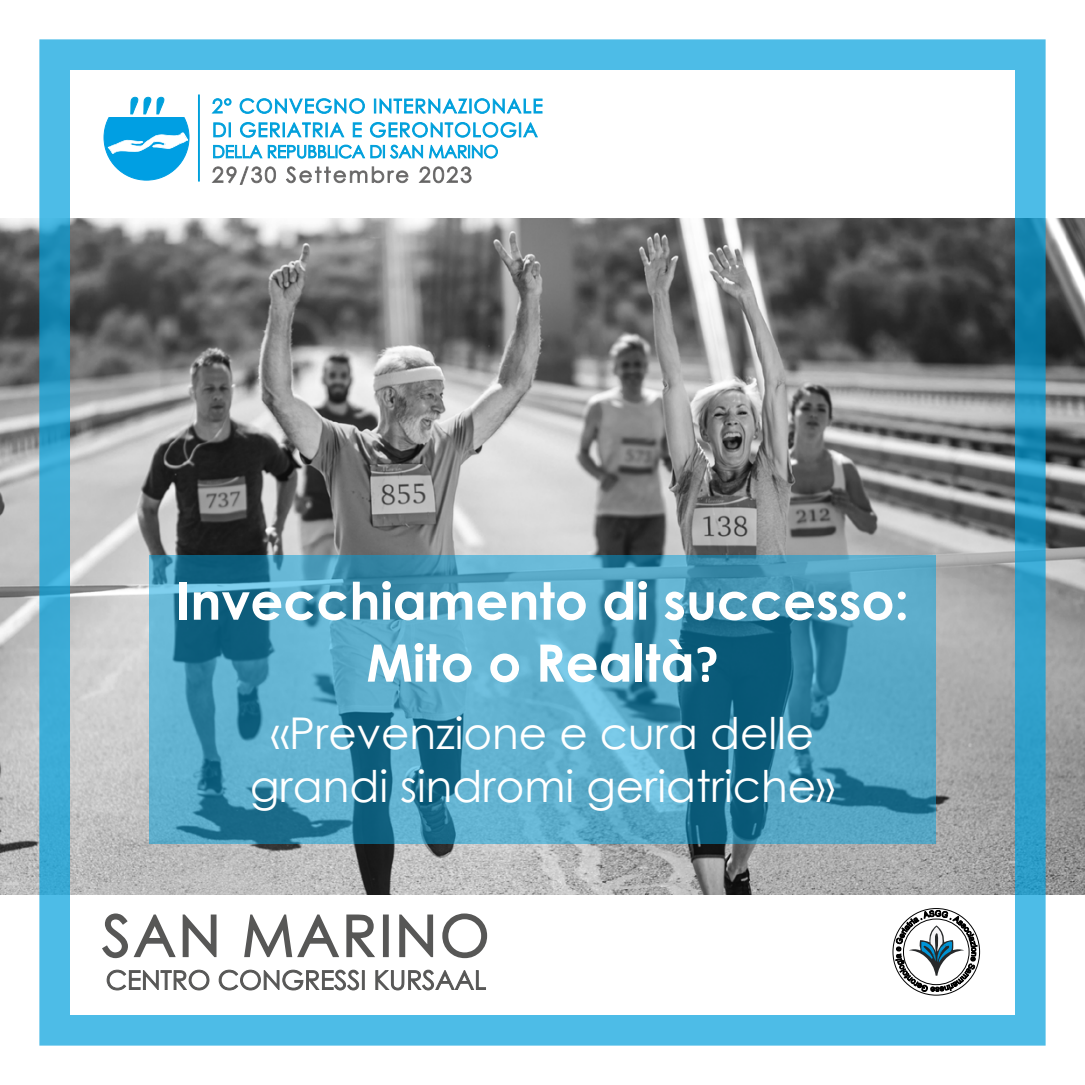
<style>
.page{position:relative;width:1085px;height:1085px;background:#fff}
.page>*{position:absolute;margin:0;border:0;box-sizing:border-box;transform-origin:0 0}
.t1{font:italic 60.64px "Georgia";color:#00a0dc}
.t2{font:700 51.62px/61.9px "Century Gothic";color:#fff;text-align:center}
.t3{font:43.75px/52.5px "Century Gothic";color:#fff;text-align:center}
.s1{font-family:"Calibri"}
</style>
<div class="page">
<svg style="left:211px;top:98px;width:21px;height:16px"></svg>
<svg style="left:239px;top:98px;width:126px;height:16px"></svg>
<svg style="left:374px;top:98px;width:94px;height:16px"></svg>
<div style="left:469px;top:99px;width:3px;height:14px;background:#00a0dc;border:1px solid #00a0dc"></div>
<svg style="left:474px;top:98px;width:69px;height:16px"></svg>
<svg style="left:213px;top:122px;width:18px;height:16px"></svg>
<svg style="left:240px;top:122px;width:105px;height:16px"></svg>
<svg style="left:352px;top:122px;width:10px;height:16px"></svg>
<svg style="left:370px;top:122px;width:168px;height:16px"></svg>
<svg style="left:213px;top:145px;width:210px;height:14px"></svg>
<svg style="left:429px;top:145px;width:69px;height:14px"></svg>
<svg style="left:212px;top:166px;width:64px;height:19px"></svg>
<svg style="left:286px;top:166px;width:122px;height:17px"></svg>
<svg style="left:419px;top:166px;width:53px;height:17px"></svg>
<hr style="left:198px;top:94px;width:2px;height:88px;background:#00a0dc">
<svg style="left:104px;top:118px;width:85px;height:62px"></svg>
<img style="left:0;top:219px;width:1085px;height:675px">
<div style="left:39px;top:39px;width:1007px;height:1007px;border:31px solid #00a0dd"></div>
<svg style="left:102px;top:913px;width:115px;height:46px"></svg>
<svg style="left:244px;top:914px;width:131px;height:44px"></svg>
<svg style="left:383px;top:915px;width:6px;height:42px"></svg>
<svg style="left:399px;top:914px;width:35px;height:44px"></svg>
<svg style="left:442px;top:913px;width:46px;height:46px"></svg>
<svg style="left:107px;top:970px;width:102px;height:20px"></svg>
<svg style="left:219px;top:970px;width:140px;height:20px"></svg>
<hr style="left:362px;top:970px;width:2px;height:20px;background:#575756">
<svg style="left:375px;top:970px;width:111px;height:20px"></svg>
<svg style="left:149px;top:556px;width:787px;height:288px;background:#4797b5"></svg>
<svg style="left:896px;top:910px;width:81px;height:82px"></svg>
<h1 class="t1" style="left:122px;top:83px;width:41px">'''</h1>
<p class="t2" style="left:176px;top:568px;width:735px">Invecchiamento di successo:<br>Mito o Realtà<span class="s1">?</span></p>
<p class="t3" style="left:250px;top:706px;width:586px">«Prevenzione e cura delle grandi sindromi geriatriche»</p>
</div>
